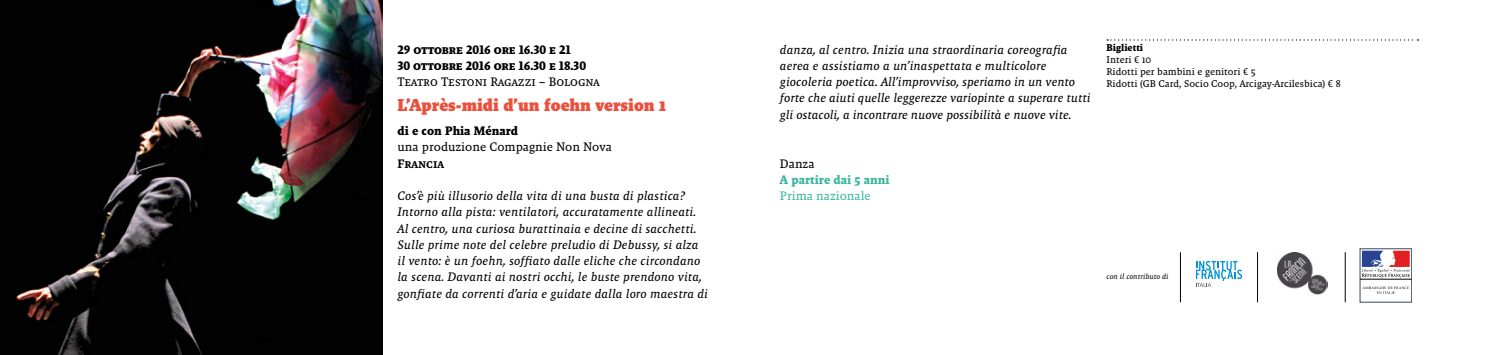
<style>
.page{position:relative;width:1489px;height:355px;background:#fff}
.page>*{position:absolute;margin:0;border:0;box-sizing:border-box;transform-origin:0 0}
.t1{font:900 17.5px "Malaga OT";color:#ea503d}
.t2{font:italic 12.5px/16.2px "Malaga OT";color:#000}
.t3{font:700 12.5px/16.2px "Malaga OT";letter-spacing:-.01em;color:#000}
.t4{font:12.5px "Malaga OT";color:#000}
.t5{font:700 12.5px "Malaga OT";color:#3cb5a1}
.t6{font:12.5px "Malaga OT";color:#3cb5a1}
.t7{font:500 12.5px "Malaga OT";color:#000}
.t8{font:10px/12px "Malaga OT";color:#000}
.t9{font:700 10px "Malaga OT";color:#000}
.t10{font:italic 7.5px "Malaga OT";color:#000}
</style>
<div class="page">
<img style="left:0;top:0;width:382px;height:354px">
<svg style="left:1107px;top:39px;width:311px;height:2px"></svg>
<hr style="left:1179px;top:252px;width:1px;height:50px;background:#000">
<hr style="left:1257px;top:252px;width:1px;height:50px;background:#000">
<hr style="left:1344px;top:252px;width:1px;height:50px;background:#000">
<img style="left:1277px;top:252px;width:50px;height:42px">
<div style="left:1359px;top:248px;width:52px;height:54px;border:1px solid #384859"></div>
<div style="left:1360px;top:249px;width:50px;height:30px;background:#fff"></div>
<svg style="left:1362px;top:286px;width:46px;height:7px"></svg>
<svg style="left:1361px;top:250px;width:48px;height:27px"></svg>
<hr style="left:1359px;top:278px;width:52px;height:1px;background:#000">
<svg style="left:1195px;top:260px;width:46px;height:26px"></svg>
<p class="t3" style="left:397px;top:41px;width:190px">29 ottobre 2016 ore 16.30 e 21<br>30 ottobre 2016 ore 16.30 e 18.30</p>
<p class="t4" style="left:397px;top:75px;width:204px">Teatro Testoni Ragazzi – Bologna</p>
<h1 class="t1" style="left:397px;top:94px;width:270px">L’Après-midi d’un foehn version 1</h1>
<p class="t3" style="left:397px;top:122px;width:122px">di e con Phia Ménard</p>
<p class="t4" style="left:397px;top:140px;width:216px">una produzione Compagnie Non Nova</p>
<p class="t7" style="left:397px;top:156px;width:48px">Francia</p>
<p class="t2" style="left:397px;top:187px;width:312px">Cos’è più illusorio della vita di una busta di plastica?<br>Intorno alla pista: ventilatori, accuratamente allineati.<br>Al centro, una curiosa burattinaia e decine di sacchetti.<br>Sulle prime note del celebre preludio di Debussy, si alza il vento: è un foehn, soffiato dalle eliche che circondano la scena. Davanti ai nostri occhi, le buste prendono vita, gonfiate da correnti d’aria e guidate dalla loro maestra di</p>
<p class="t2" style="left:780px;top:41px;width:312px">danza, al centro. Inizia una straordinaria coreografia aerea e assistiamo a un’inaspettata e multicolore giocoleria poetica. All’improvviso, speriamo in un vento forte che aiuti quelle leggerezze variopinte a superare tutti gli ostacoli, a incontrare nuove possibilità e nuove vite.</p>
<p class="t4" style="left:780px;top:156px;width:36px">Danza</p>
<p class="t5" style="left:780px;top:172px;width:111px">A partire dai 5 anni</p>
<p class="t6" style="left:780px;top:188px;width:92px">Prima nazionale</p>
<p class="t9" style="left:1106px;top:42px;width:38px">Biglietti</p>
<p class="t8" style="left:1106px;top:54px;width:236px">Interi € 10<br>Ridotti per bambini e genitori € 5<br>Ridotti (GB Card, Socio Coop, Arcigay-Arcilesbica) € 8</p>
<p class="t10" style="left:1106px;top:272px;width:64px">con il contributo di</p>
</div>
